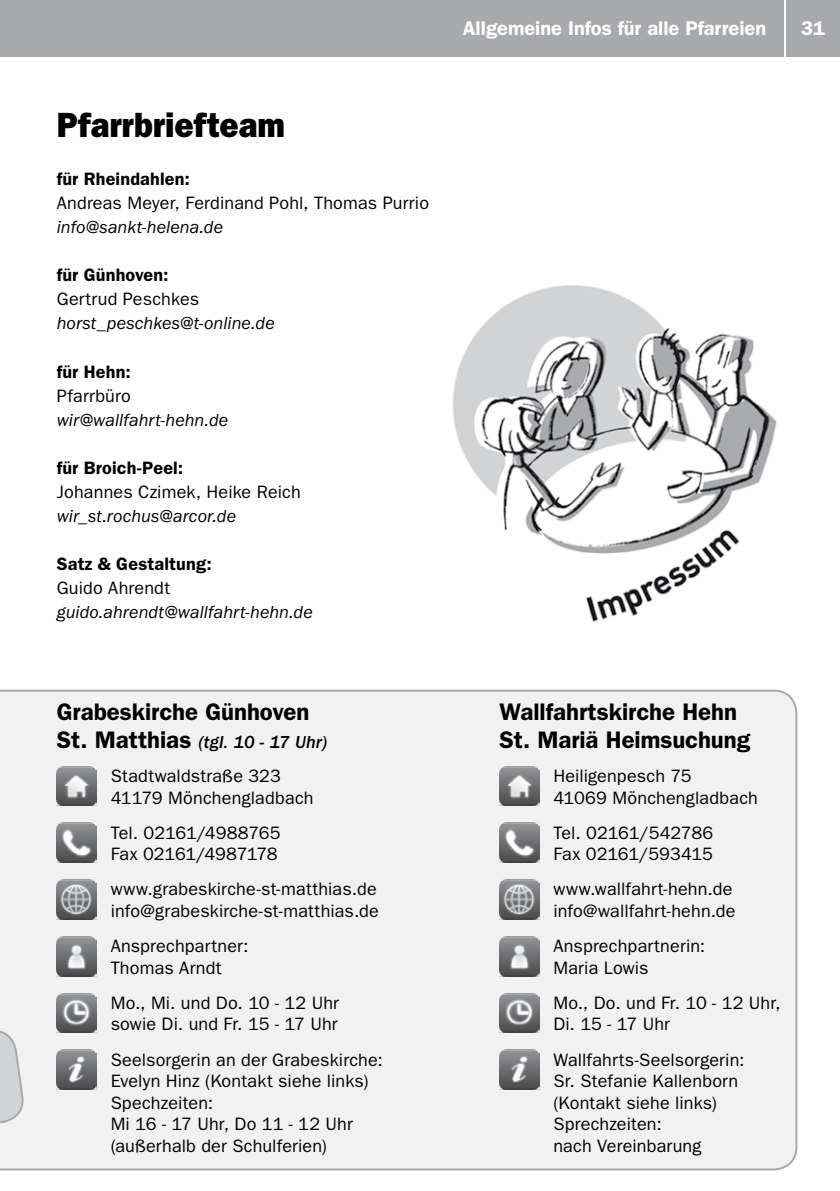
<style>
.page{position:relative;width:840px;height:1191px;background:#fff}
.page>*{position:absolute;margin:0;border:0;box-sizing:border-box;transform-origin:0 0}
.t1{font:800 35.2px "Franklin Gothic LT";color:#000;scale:.91 1}
.t2{font:600 24px/28.8px "Franklin Gothic LT";color:#000}
.t3{font:600 20px "Franklin Gothic LT";color:#fff}
.t4{font:18px/21.6px "Franklin Gothic LT";letter-spacing:.01em;color:#000}
.t5{font:italic 18px "Franklin Gothic LT";letter-spacing:.005em;color:#000}
.t6{font:600 18px "Franklin Gothic LT";letter-spacing:.01em;color:#000}
.t7{font:18px/21.6px "Franklin Gothic LT";letter-spacing:-.01em;color:#000}
.t8{font:italic 500 18px "Franklin Gothic LT";letter-spacing:.005em;color:#000}
.s1{font-weight:600;font-style:normal;font-size:24px}
</style>
<div class="page">
<div style="left:0;top:0;width:782px;height:57px;background:#a7a9ac"></div>
<div style="left:785px;top:0;width:54px;height:57px;background:#a7a9ac"></div>
<img style="left:453px;top:285px;width:324px;height:337px">
<div style="left:0;top:689px;width:797px;height:481px;background:#f1f1f2"></div>
<img style="left:57px;top:766px;width:39px;height:40px">
<img style="left:57px;top:823px;width:39px;height:39px">
<img style="left:57px;top:879px;width:39px;height:40px">
<img style="left:57px;top:936px;width:39px;height:40px">
<img style="left:57px;top:993px;width:39px;height:39px">
<img style="left:57px;top:1049px;width:39px;height:40px">
<img style="left:499px;top:766px;width:40px;height:40px">
<img style="left:499px;top:823px;width:40px;height:39px">
<img style="left:499px;top:879px;width:40px;height:40px">
<img style="left:499px;top:936px;width:40px;height:40px">
<img style="left:499px;top:993px;width:40px;height:39px">
<img style="left:499px;top:1049px;width:40px;height:40px">
<svg style="left:0;top:1022px;width:25px;height:149px"></svg>
<h1 class="t1" style="left:57px;top:105px;width:252px">Pfarrbriefteam</h1>
<p class="t6" style="left:57px;top:169px;width:135px">für Rheindahlen:</p>
<p class="t4" style="left:57px;top:193px;width:373px">Andreas Meyer, Ferdinand Pohl, Thomas Purrio</p>
<p class="t5" style="left:57px;top:217px;width:168px">info@sankt-helena.de</p>
<p class="t6" style="left:57px;top:265px;width:113px">für Günhoven:</p>
<p class="t4" style="left:57px;top:289px;width:144px">Gertrud Peschkes</p>
<p class="t5" style="left:57px;top:313px;width:219px">horst_peschkes@t-online.de</p>
<p class="t6" style="left:57px;top:361px;width:76px">für Hehn:</p>
<p class="t4" style="left:57px;top:385px;width:75px">Pfarrbüro</p>
<p class="t5" style="left:57px;top:409px;width:173px">wir@wallfahrt-hehn.de</p>
<p class="t6" style="left:57px;top:457px;width:128px">für Broich-Peel:</p>
<p class="t4" style="left:57px;top:481px;width:245px">Johannes Czimek, Heike Reich</p>
<p class="t5" style="left:57px;top:505px;width:181px">wir_st.rochus@arcor.de</p>
<p class="t6" style="left:57px;top:553px;width:156px">Satz &amp; Gestaltung:</p>
<p class="t4" style="left:57px;top:577px;width:115px">Guido Ahrendt</p>
<p class="t5" style="left:57px;top:601px;width:257px">guido.ahrendt@wallfahrt-hehn.de</p>
<h2 class="t2" style="left:57px;top:697px;width:254px">Grabeskirche Günhoven</h2>
<p class="t8" style="left:57px;top:732px;width:272px"><span class="s1">St. Matthias</span> (tgl. 10 - 17 Uhr)</p>
<p class="t4" style="left:111px;top:765px;width:204px">Stadtwaldstraße 323<br>41179 Mönchengladbach</p>
<p class="t7" style="left:111px;top:822px;width:171px">Tel. 02161/4988765<br>Fax 02161/4987178</p>
<p class="t4" style="left:111px;top:878px;width:270px">www.grabeskirche-st-matthias.de info@grabeskirche-st-matthias.de</p>
<p class="t4" style="left:111px;top:935px;width:139px">Ansprechpartner:<br>Thomas Arndt</p>
<p class="t4" style="left:111px;top:992px;width:230px">Mo., Mi. und Do. 10 - 12 Uhr sowie Di. und Fr. 15 - 17 Uhr</p>
<p class="t4" style="left:111px;top:1048px;width:273px">Seelsorgerin an der Grabeskirche:<br>Evelyn Hinz (Kontakt siehe links)<br>Spechzeiten:<br>Mi 16 - 17 Uhr, Do 11 - 12 Uhr (außerhalb der Schulferien)</p>
<p class="t3" style="left:462px;top:17px;width:305px">Allgemeine Infos für alle Pfarreien</p>
<p class="t3" style="left:800px;top:17px;width:25px">31</p>
<h2 class="t2" style="left:499px;top:697px;width:252px">Wallfahrtskirche Hehn<br>St. Mariä Heimsuchung</h2>
<p class="t4" style="left:553px;top:765px;width:206px">Heiligenpesch 75<br>41069 Mönchengladbach</p>
<p class="t4" style="left:553px;top:822px;width:161px">Tel. 02161/542786<br>Fax 02161/593415</p>
<p class="t4" style="left:553px;top:878px;width:184px">www.wallfahrt-hehn.de info@wallfahrt-hehn.de</p>
<p class="t4" style="left:553px;top:935px;width:153px">Ansprechpartnerin:<br>Maria Lowis</p>
<p class="t4" style="left:553px;top:992px;width:229px">Mo., Do. und Fr. 10 - 12 Uhr,<br>Di. 15 - 17 Uhr</p>
<p class="t4" style="left:553px;top:1048px;width:192px">Wallfahrts-Seelsorgerin:<br>Sr. Stefanie Kallenborn (Kontakt siehe links)<br>Sprechzeiten:<br>nach Vereinbarung</p>
</div>
